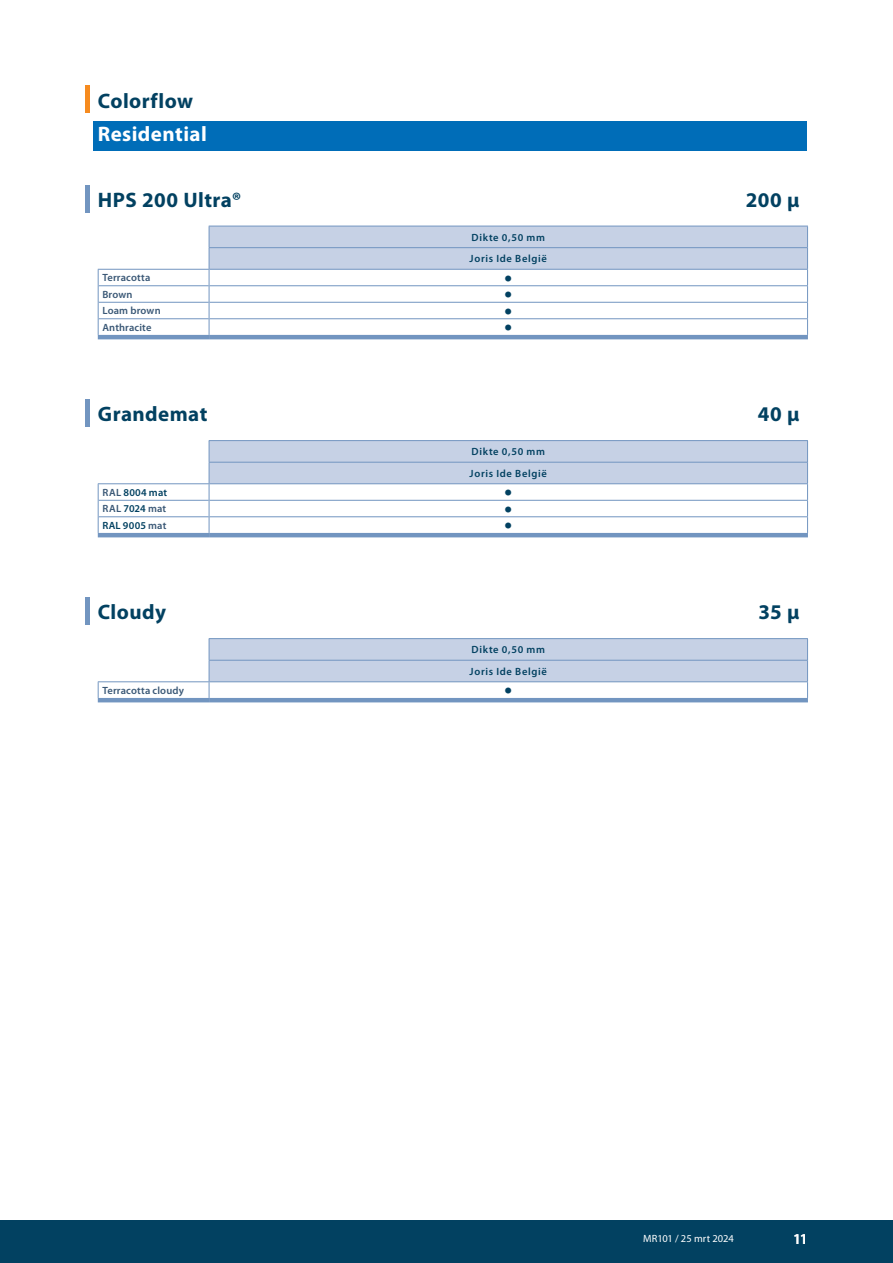
<style>
.page{position:relative;width:893px;height:1263px;background:#fff}
.page>*{position:absolute;margin:0;border:0;box-sizing:border-box;transform-origin:0 0}
.t1{font:700 21px "Myriad Pro";letter-spacing:.02em;color:#024161}
.t2{font:700 21px "Myriad Pro";letter-spacing:.02em;color:#fff}
.t3{font:900 21px "Myriad Pro";color:#024161}
.t4{font:600 15px "Myriad Pro";color:#fff}
.t5{font:600 10.5px/21.6px "Myriad Pro";letter-spacing:.065em;color:#024161}
.t6{font:600 10.5px "Myriad Pro";letter-spacing:.015em;color:#3a5876}
.t7{font:10.5px "Myriad Pro";letter-spacing:-.005em;color:#fff}
.t8{font:600 10.5px "Myriad Pro";letter-spacing:.025em;color:#024161}
.t9{font:600 10.5px "Myriad Pro";letter-spacing:.015em;color:#024161}
.s1{color:#3a5876}
.s2{color:#024161}
</style>
<div class="page">
<hr style="left:85px;top:86px;width:4px;height:27px;background:#f68b1f">
<div style="left:94px;top:121px;width:713px;height:29px;background:#006db8"></div>
<hr style="left:85px;top:185px;width:4px;height:27px;background:#7295c0">
<hr style="left:98px;top:335px;width:111px;height:4px;background:#7295c0">
<hr style="left:209px;top:335px;width:599px;height:4px;background:#7295c0">
<svg style="left:98px;top:270px;width:1px;height:65px"></svg>
<hr style="left:99px;top:285px;width:110px;height:1px;background:#7295c0">
<hr style="left:99px;top:302px;width:110px;height:1px;background:#7295c0">
<hr style="left:99px;top:318px;width:110px;height:1px;background:#7295c0">
<hr style="left:98px;top:269px;width:111px;height:1px;background:#7295c0">
<svg style="left:209px;top:226px;width:599px;height:109px"></svg>
<hr style="left:85px;top:399px;width:4px;height:28px;background:#7295c0">
<hr style="left:209px;top:440px;width:599px;height:1px;background:#7295c0">
<hr style="left:98px;top:533px;width:111px;height:4px;background:#7295c0">
<hr style="left:209px;top:533px;width:599px;height:4px;background:#7295c0">
<svg style="left:98px;top:484px;width:1px;height:49px"></svg>
<hr style="left:99px;top:500px;width:110px;height:1px;background:#7295c0">
<hr style="left:99px;top:516px;width:110px;height:1px;background:#7295c0">
<hr style="left:98px;top:483px;width:111px;height:1px;background:#7295c0">
<svg style="left:209px;top:441px;width:599px;height:92px"></svg>
<hr style="left:85px;top:597px;width:4px;height:28px;background:#7295c0">
<hr style="left:209px;top:638px;width:599px;height:1px;background:#7295c0">
<hr style="left:98px;top:698px;width:111px;height:4px;background:#7295c0">
<hr style="left:209px;top:698px;width:599px;height:4px;background:#7295c0">
<svg style="left:98px;top:682px;width:1px;height:16px"></svg>
<hr style="left:98px;top:681px;width:111px;height:1px;background:#7295c0">
<svg style="left:209px;top:639px;width:599px;height:59px"></svg>
<div style="left:0;top:1220px;width:893px;height:43px;background:#024161"></div>
<h1 class="t1" style="left:98px;top:87px;width:97px">Colorflow</h1>
<h1 class="t2" style="left:98px;top:120px;width:111px">Residential</h1>
<h1 class="t1" style="left:98px;top:186px;width:145px">HPS 200 Ultra®</h1>
<h1 class="t1" style="left:746px;top:186px;width:55px">200 µ</h1>
<p class="t5" style="left:470px;top:226px;width:79px">Dikte 0,50 mm<br>Joris Ide België</p>
<p class="t6" style="left:102px;top:271px;width:49px">Terracotta</p>
<h1 class="t3" style="left:504px;top:263px;width:9px">•</h1>
<p class="t6" style="left:102px;top:288px;width:32px">Brown</p>
<h1 class="t3" style="left:504px;top:279px;width:9px">•</h1>
<p class="t6" style="left:102px;top:304px;width:60px">Loam brown</p>
<h1 class="t3" style="left:504px;top:296px;width:9px">•</h1>
<p class="t6" style="left:102px;top:321px;width:51px">Anthracite</p>
<h1 class="t3" style="left:504px;top:312px;width:9px">•</h1>
<h1 class="t1" style="left:98px;top:401px;width:111px">Grandemat</h1>
<h1 class="t1" style="left:758px;top:401px;width:43px">40 µ</h1>
<p class="t5" style="left:470px;top:441px;width:79px">Dikte 0,50 mm<br>Joris Ide België</p>
<p class="t8" style="left:103px;top:486px;width:66px"><span class="s1">RAL</span> 8004 mat</p>
<h1 class="t3" style="left:504px;top:477px;width:9px">•</h1>
<p class="t6" style="left:103px;top:502px;width:65px">RAL <span class="s2">7024</span> mat</p>
<h1 class="t3" style="left:504px;top:494px;width:9px">•</h1>
<p class="t9" style="left:102px;top:519px;width:65px">RAL 9005 <span class="s1">mat</span></p>
<h1 class="t3" style="left:504px;top:510px;width:9px">•</h1>
<h1 class="t1" style="left:98px;top:599px;width:70px">Cloudy</h1>
<h1 class="t1" style="left:758px;top:599px;width:42px">35 µ</h1>
<p class="t5" style="left:470px;top:639px;width:79px">Dikte 0,50 mm<br>Joris Ide België</p>
<p class="t6" style="left:102px;top:684px;width:83px">Terracotta cloudy</p>
<h1 class="t3" style="left:504px;top:675px;width:9px">•</h1>
<p class="t7" style="left:643px;top:1232px;width:92px">MR101 / 25 mrt 2024</p>
<h2 class="t4" style="left:793px;top:1229px;width:16px">11</h2>
</div>
